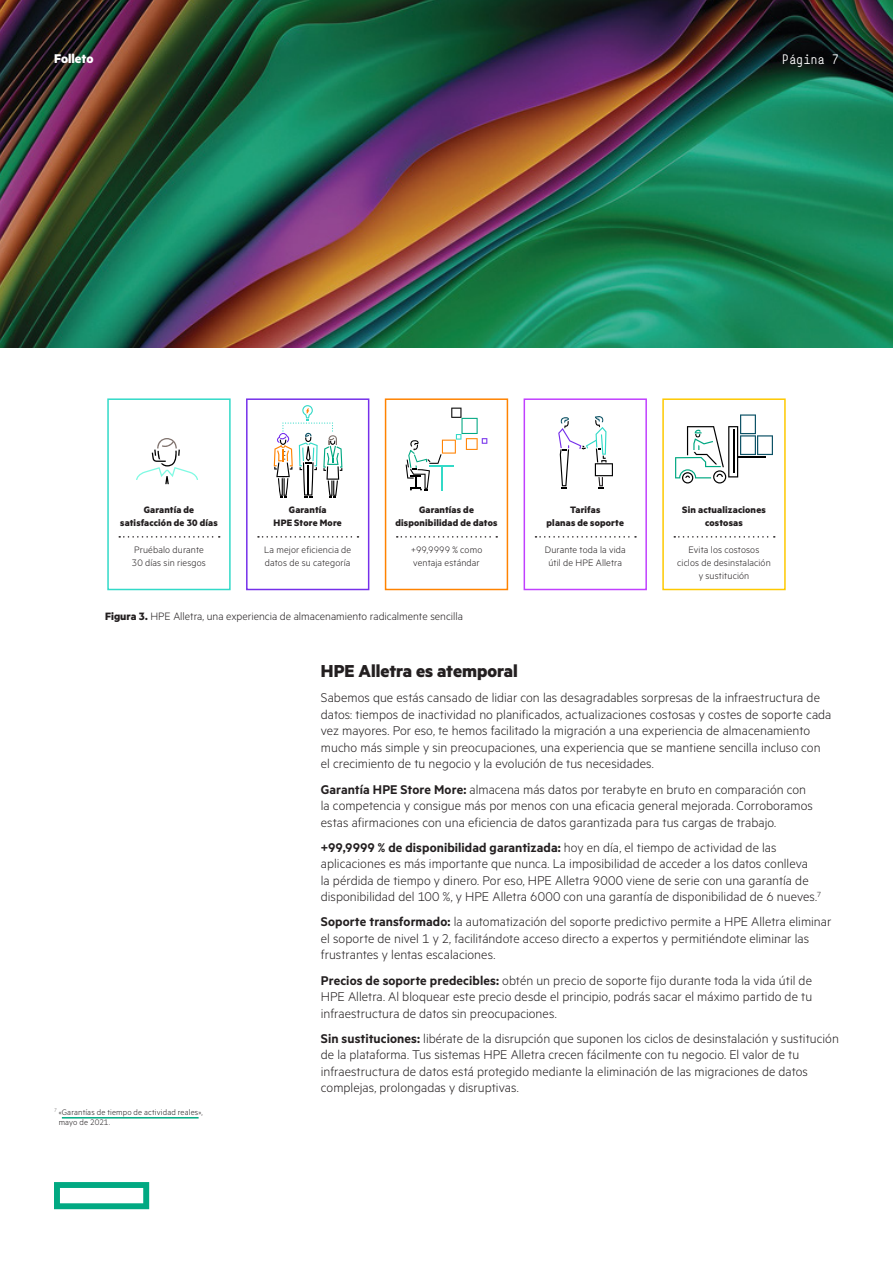
<style>
.page{position:relative;width:893px;height:1263px;background:#fff}
.page>*{position:absolute;margin:0;border:0;box-sizing:border-box;transform-origin:0 0}
.Body_subheadline_Met{font:700 19.5px "Metric HPE";color:#231f20}
.Body_text_MetricHPE{font:300 14.25px/16.5px "Metric HPE";color:#231f20}
.t1{font:700 14.25px "Metric HPE";color:#fff}
.Page_number_HPE_Simp{font:13.5px "HPE Simple";color:#fff}
.Sidebar_Figure_text{font:300 12px "Metric HPE";color:#231f20}
.Sidebar_text_MetricH{font:300 10.5px/12.8px "Metric HPE";letter-spacing:.01em;color:#231f20}
.Sidebar_text_MetricH-2{font:700 10.5px/12.8px "Metric HPE";letter-spacing:.015em;color:#231f20;text-align:center}
.Footnote_MetricHPE_R{font:300 9px/10.2px "Metric HPE";letter-spacing:.015em;color:#231f20}
.s1{font-weight:700}
.s2{font-weight:600}
</style>
<div class="page">
<img style="left:0;top:0;width:893px;height:347px">
<svg style="left:54px;top:1182px;width:95px;height:27px"></svg>
<hr style="left:62px;top:1117px;width:137px;height:1px;background:#01a982">
<div style="left:662px;top:398px;width:124px;height:192px;border:2px solid #fec901"></div>
<svg style="left:674px;top:536px;width:101px;height:2px"></svg>
<svg style="left:675px;top:414px;width:98px;height:69px"></svg>
<div style="left:385px;top:398px;width:123px;height:192px;border:2px solid #ff8300"></div>
<svg style="left:397px;top:536px;width:100px;height:2px"></svg>
<svg style="left:406px;top:408px;width:81px;height:83px"></svg>
<div style="left:524px;top:398px;width:123px;height:192px;border:2px solid #c140ff"></div>
<svg style="left:535px;top:536px;width:101px;height:2px"></svg>
<div style="left:107px;top:398px;width:124px;height:192px;border:2px solid #32dac8"></div>
<svg style="left:119px;top:536px;width:101px;height:2px"></svg>
<svg style="left:136px;top:438px;width:62px;height:46px"></svg>
<div style="left:246px;top:398px;width:123px;height:192px;border:2px solid #7630ea"></div>
<svg style="left:258px;top:536px;width:100px;height:2px"></svg>
<svg style="left:274px;top:405px;width:68px;height:93px"></svg>
<svg style="left:558px;top:416px;width:55px;height:72px"></svg>
<p class="t1" style="left:54px;top:50px;width:41px">Folleto</p>
<p class="Page_number_HPE_Simp" style="left:782px;top:52px;width:59px">Página 7</p>
<p class="Sidebar_text_MetricH-2" style="left:120px;top:503px;width:99px">Garantía de satisfacción de 30 días</p>
<p class="Sidebar_text_MetricH" style="left:132px;top:543px;width:75px">Pruébalo durante<br>30 días sin riesgos</p>
<p class="Sidebar_text_MetricH-2" style="left:274px;top:503px;width:70px">Garantía<br>HPE Store More</p>
<p class="Sidebar_text_MetricH" style="left:264px;top:543px;width:89px">La mejor eficiencia de datos de su categoría</p>
<p class="Sidebar_text_MetricH-2" style="left:395px;top:503px;width:103px">Garantías de disponibilidad de datos</p>
<p class="Sidebar_text_MetricH" style="left:411px;top:543px;width:73px">+99,9999 % como ventaja estándar</p>
<p class="Sidebar_Figure_text" style="left:105px;top:609px;width:359px"><span class="s1">Figura 3.</span> HPE Alletra, una experiencia de almacenamiento radicalmente sencilla</p>
<p class="Sidebar_text_MetricH-2" style="left:547px;top:503px;width:79px">Tarifas<br>planas de soporte</p>
<p class="Sidebar_text_MetricH" style="left:545px;top:543px;width:82px;text-align:center">Durante toda la vida útil de HPE Alletra</p>
<p class="Sidebar_text_MetricH-2" style="left:682px;top:503px;width:85px">Sin actualizaciones costosas</p>
<p class="Sidebar_text_MetricH" style="left:677px;top:543px;width:95px;text-align:center">Evita los costosos ciclos de desinstalación y sustitución</p>
<p class="Footnote_MetricHPE_R" style="left:59px;top:1106px;width:146px;text-indent:-5px"><sup>7</sup> «Garantías de tiempo de actividad reales», mayo de 2021.</p>
<p class="Body_subheadline_Met" style="left:321px;top:659px;width:199px">HPE Alletra es atemporal</p>
<p class="Body_text_MetricHPE" style="left:321px;top:689px;width:512px">Sabemos que estás cansado de lidiar con las desagradables sorpresas de la infraestructura de datos: tiempos de inactividad no planificados, actualizaciones costosas y costes de soporte cada vez mayores. Por eso, te hemos facilitado la migración a una experiencia de almacenamiento mucho más simple y sin preocupaciones, una experiencia que se mantiene sencilla incluso con el crecimiento de tu negocio y la evolución de tus necesidades.</p>
<p class="Body_text_MetricHPE" style="left:321px;top:780px;width:494px"><span class="s2">Garantía HPE Store More:</span> almacena más datos por terabyte en bruto en comparación con la competencia y consigue más por menos con una eficacia general mejorada. Corroboramos estas afirmaciones con una eficiencia de datos garantizada para tus cargas de trabajo.</p>
<p class="Body_text_MetricHPE" style="left:321px;top:838px;width:502px"><span class="s2">+99,9999 % de disponibilidad garantizada:</span> hoy en día, el tiempo de actividad de las aplicaciones es más importante que nunca. La imposibilidad de acceder a los datos conlleva<br>la pérdida de tiempo y dinero. Por eso, HPE Alletra 9000 viene de serie con una garantía de disponibilidad del 100 %, y HPE Alletra 6000 con una garantía de disponibilidad de 6 nueves.<sup>7</sup></p>
<p class="Body_text_MetricHPE" style="left:321px;top:913px;width:512px"><span class="s2">Soporte transformado:</span> la automatización del soporte predictivo permite a HPE Alletra eliminar el soporte de nivel 1 y 2, facilitándote acceso directo a expertos y permitiéndote eliminar las frustrantes y lentas escalaciones.</p>
<p class="Body_text_MetricHPE" style="left:321px;top:971px;width:493px;text-align:justify"><span class="s2">Precios de soporte predecibles:</span> obtén un precio de soporte fijo durante toda la vida útil de HPE Alletra. Al bloquear este precio desde el principio, podrás sacar el máximo partido de tu infraestructura de datos sin preocupaciones.</p>
<p class="Body_text_MetricHPE" style="left:321px;top:1029px;width:519px"><span class="s2">Sin sustituciones:</span> libérate de la disrupción que suponen los ciclos de desinstalación y sustitución de la plataforma. Tus sistemas HPE Alletra crecen fácilmente con tu negocio. El valor de tu infraestructura de datos está protegido mediante la eliminación de las migraciones de datos complejas, prolongadas y disruptivas.</p>
</div>
